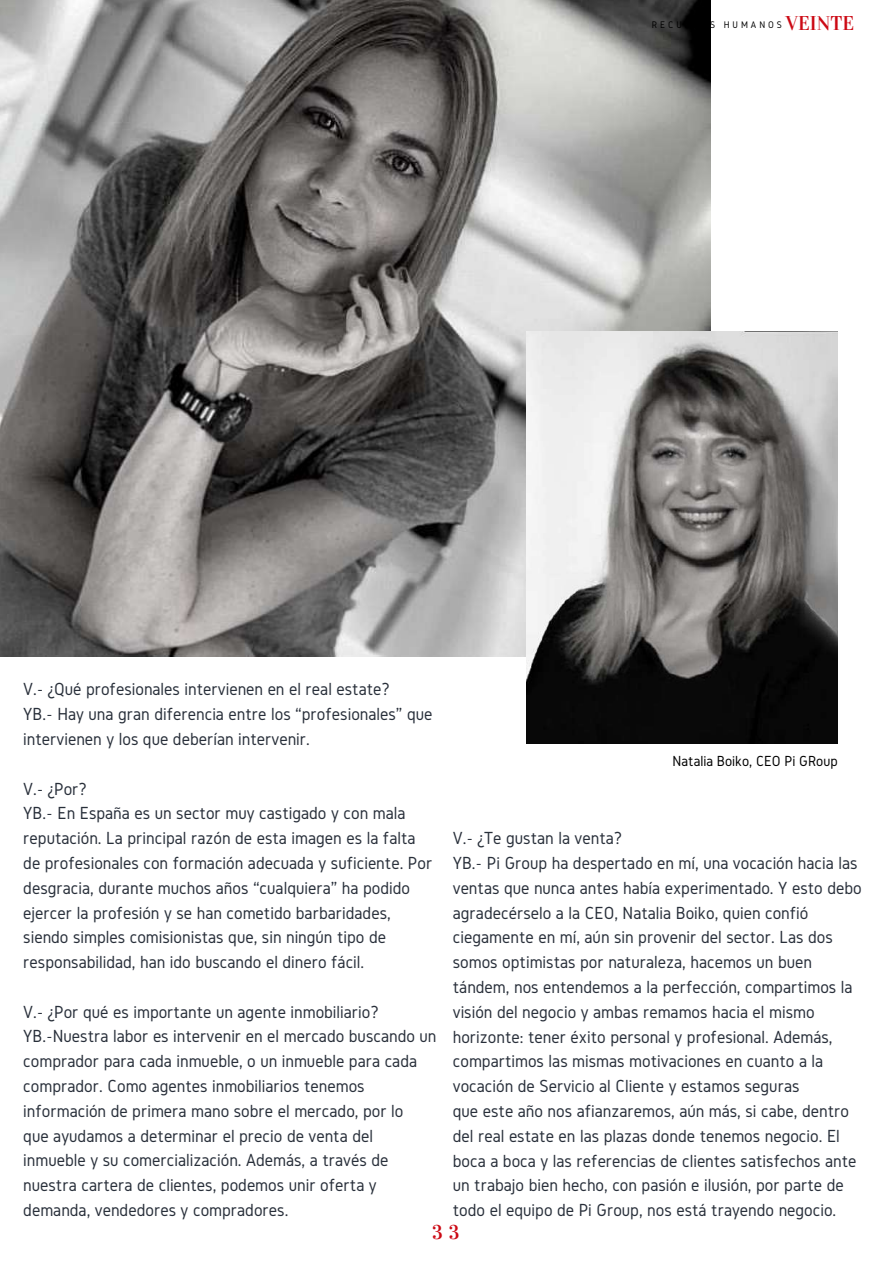
<style>
.page{position:relative;width:894px;height:1264px;background:#fff}
.page>*{position:absolute;margin:0;border:0;box-sizing:border-box;transform-origin:0 0}
.t1{font:19.8px "Vidaloka";color:#cc0914}
.t2{font:18.15px/24.8px "Gidole";color:#282f3a}
.t3{font:15.15px "Gidole";color:#000}
.t4{font:9.9px "Gidole";letter-spacing:.3em;color:#000}
.s1{font-family:"Vidaloka";font-size:19.8px;color:#cc0914}
</style>
<div class="page">
<img style="left:0;top:0;width:710px;height:656px">
<img style="left:526px;top:331px;width:311px;height:412px">
<p class="t4" style="left:651px;top:19px;width:204px">RECURSOS HUMANOS<span class="s1">VEINTE</span></p>
<p class="t2" style="left:23px;top:676px;width:410px">V.- ¿Qué profesionales intervienen en el real estate?<br>YB.- Hay una gran diferencia entre los “profesionales” que intervienen y los que deberían intervenir.</p>
<p class="t2" style="left:23px;top:776px;width:410px">V.- ¿Por?<br>YB.- En España es un sector muy castigado y con mala reputación. La principal razón de esta imagen es la falta de profesionales con formación adecuada y suficiente. Por desgracia, durante muchos años “cualquiera” ha podido ejercer la profesión y se han cometido barbaridades, siendo simples comisionistas que, sin ningún tipo de responsabilidad, han ido buscando el dinero fácil.</p>
<p class="t2" style="left:23px;top:999px;width:414px">V.- ¿Por qué es importante un agente inmobiliario?<br>YB.-Nuestra labor es intervenir en el mercado buscando un comprador para cada inmueble, o un inmueble para cada comprador. Como agentes inmobiliarios tenemos información de primera mano sobre el mercado, por lo<br>que ayudamos a determinar el precio de venta del inmueble y su comercialización. Además, a través de nuestra cartera de clientes, podemos unir oferta y demanda, vendedores y compradores.</p>
<p class="t3" style="left:672px;top:753px;width:166px">Natalia Boiko, CEO Pi GRoup</p>
<p class="t2" style="left:452px;top:825px;width:410px">V.- ¿Te gustan la venta?<br>YB.- Pi Group ha despertado en mí, una vocación hacia las ventas que nunca antes había experimentado. Y esto debo agradecérselo a la CEO, Natalia Boiko, quien confió ciegamente en mí, aún sin provenir del sector. Las dos somos optimistas por naturaleza, hacemos un buen tándem, nos entendemos a la perfección, compartimos la visión del negocio y ambas remamos hacia el mismo horizonte: tener éxito personal y profesional. Además, compartimos las mismas motivaciones en cuanto a la vocación de Servicio al Cliente y estamos seguras<br>que este año nos afianzaremos, aún más, si cabe, dentro del real estate en las plazas donde tenemos negocio. El boca a boca y las referencias de clientes satisfechos ante un trabajo bien hecho, con pasión e ilusión, por parte de todo el equipo de Pi Group, nos está trayendo negocio.</p>
<p class="t1" style="left:432px;top:1220px;width:29px">3 3</p>
</div>
